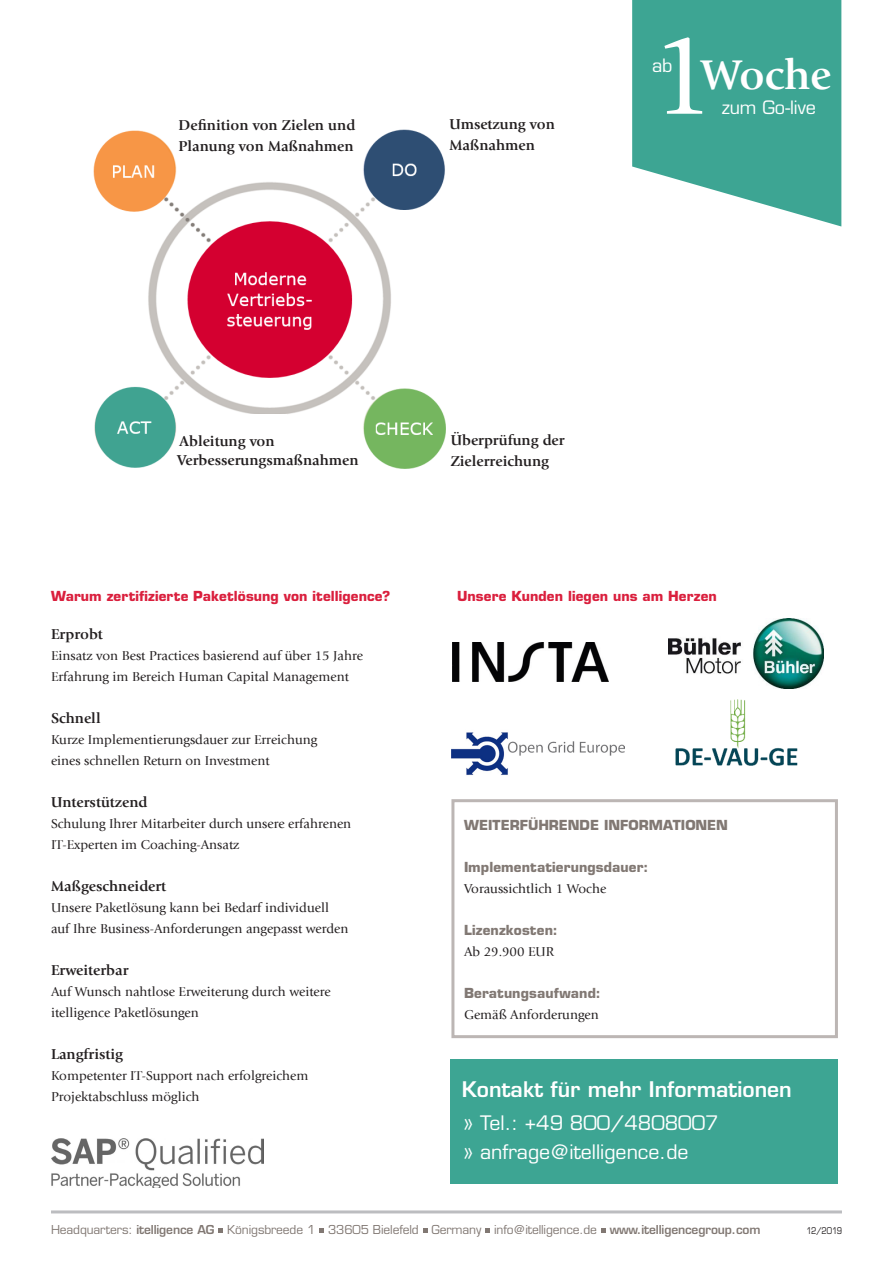
<style>
.page{position:relative;width:893px;height:1263px;background:#fff}
.page>*{position:absolute;margin:0;border:0;box-sizing:border-box;transform-origin:0 0}
.t1{font:118.5px "Giovanni LTCE";color:#fff}
.t2{font:700 43.5px "Giovanni LTCE";letter-spacing:-.01em;color:#fff}
.Eurostyle_Headline{font:600 21px "Eurostile LTCE";color:#fff}
.Eurostyle_Headline-2{font:500 19.5px "Eurostile LTCE";color:#fff}
.Eurostyle_Copy_Heade{font:500 18px "Eurostile LTCE";letter-spacing:-.005em;color:#fff}
.Body_Copy{font:700 15px/21px "Giovanni LTCE";color:#231f20}
.Body_Copy-2{font:13.5px "Giovanni LTCE";color:#231f20}
.Eurostyle_Copy_Heade-2{font:700 13.5px "Eurostile LTCE";letter-spacing:.01em;color:#da1f3d}
.Eurostyle_Copy_Heade-3{font:700 13.5px "Eurostile LTCE";letter-spacing:.005em;color:#817873}
.Body_Copy-3{font:700 13.5px "Eurostile LTCE";letter-spacing:.01em;color:#817873}
.t3{font:500 12px "Eurostile LTCE";letter-spacing:-.01em;color:#817873}
.t4{font:500 9px "Eurostile LTCE";letter-spacing:-.05em;color:#231f20;scale:.85 1}
.s1{font-weight:600}
</style>
<div class="page">
<img style="left:93px;top:129px;width:353px;height:340px">
<div style="left:183px;top:419px;width:174px;height:63px;background:#fff"></div>
<hr style="left:51px;top:1210px;width:791px;height:3px;background:#bcbdc0">
<svg style="left:218px;top:1228px;width:5px;height:5px"></svg>
<svg style="left:319px;top:1228px;width:5px;height:5px"></svg>
<svg style="left:423px;top:1228px;width:5px;height:5px"></svg>
<svg style="left:485px;top:1228px;width:5px;height:5px"></svg>
<svg style="left:601px;top:1228px;width:5px;height:5px"></svg>
<svg style="left:632px;top:0;width:209px;height:226px;background:#58b1a2"></svg>
<img style="left:52px;top:1139px;width:212px;height:48px">
<div style="left:451px;top:1059px;width:387px;height:125px;background:#3da593"></div>
<div style="left:451px;top:799px;width:387px;height:239px;border:3px solid #bcb6b4"></div>
<div style="left:179px;top:119px;width:177px;height:48px;background:#fff"></div>
<div style="left:180px;top:415px;width:107px;height:54px;background:#fff"></div>
<img style="left:453px;top:642px;width:156px;height:39px">
<img style="left:668px;top:618px;width:155px;height:71px">
<img style="left:452px;top:732px;width:172px;height:43px">
<img style="left:675px;top:699px;width:123px;height:67px">
<p class="Body_Copy" style="left:179px;top:114px;width:178px">Definition von Zielen und<br>Planung von Maßnahmen</p>
<p class="Body_Copy" style="left:449px;top:113px;width:107px">Umsetzung von<br>Maßnahmen</p>
<p class="t1" style="left:650px;top:5px;width:67px">1</p>
<p class="Eurostyle_Copy_Heade" style="left:652px;top:55px;width:22px">ab</p>
<p class="t2" style="left:701px;top:49px;width:131px">Woche</p>
<p class="Eurostyle_Copy_Heade" style="left:722px;top:97px;width:96px">zum Go-live</p>
<p class="Body_Copy" style="left:180px;top:431px;width:97px">Ableitung von</p>
<p class="Body_Copy" style="left:177px;top:449px;width:183px">Verbesserungsmaßnahmen</p>
<p class="Body_Copy" style="left:451px;top:430px;width:115px">Überprüfung der<br>Zielerreichung</p>
<p class="Eurostyle_Copy_Heade-2" style="left:51px;top:587px;width:341px">Warum zertifizierte Paketlösung von itelligence?</p>
<p class="Body_Copy" style="left:51px;top:623px;width:53px">Erprobt</p>
<p class="Body_Copy-2" style="left:51px;top:648px;width:313px">Einsatz von Best Practices basierend auf über 15 Jahre</p>
<p class="Body_Copy-2" style="left:51px;top:669px;width:299px">Erfahrung im Bereich Human Capital Management</p>
<p class="Body_Copy" style="left:51px;top:707px;width:51px">Schnell</p>
<p class="Body_Copy-2" style="left:51px;top:732px;width:268px">Kurze Implementierungsdauer zur Erreichung</p>
<p class="Body_Copy-2" style="left:51px;top:753px;width:220px">eines schnellen Return on Investment</p>
<p class="Body_Copy" style="left:51px;top:791px;width:98px">Unterstützend</p>
<p class="Body_Copy-2" style="left:51px;top:816px;width:302px">Schulung Ihrer Mitarbeiter durch unsere erfahrenen</p>
<p class="Body_Copy-2" style="left:51px;top:837px;width:190px">IT-Experten im Coaching-Ansatz</p>
<p class="Body_Copy" style="left:51px;top:875px;width:117px">Maßgeschneidert</p>
<p class="Body_Copy-2" style="left:51px;top:900px;width:279px">Unsere Paketlösung kann bei Bedarf individuell</p>
<p class="Body_Copy-2" style="left:51px;top:921px;width:299px">auf Ihre Business-Anforderungen angepasst werden</p>
<p class="Body_Copy" style="left:51px;top:959px;width:79px">Erweiterbar</p>
<p class="Body_Copy-2" style="left:51px;top:984px;width:281px">Auf Wunsch nahtlose Erweiterung durch weitere</p>
<p class="Body_Copy-2" style="left:51px;top:1005px;width:149px">itelligence Paketlösungen</p>
<p class="Body_Copy" style="left:51px;top:1043px;width:73px">Langfristig</p>
<p class="Body_Copy-2" style="left:51px;top:1068px;width:259px">Kompetenter IT-Support nach erfolgreichem</p>
<p class="Body_Copy-2" style="left:51px;top:1089px;width:150px">Projektabschluss möglich</p>
<p class="Eurostyle_Copy_Heade-2" style="left:457px;top:587px;width:261px">Unsere Kunden liegen uns am Herzen</p>
<p class="Eurostyle_Copy_Heade-3" style="left:464px;top:817px;width:265px">WEITERFÜHRENDE INFORMATIONEN</p>
<p class="Eurostyle_Copy_Heade-3" style="left:464px;top:859px;width:186px">Implementatierungsdauer:</p>
<p class="Body_Copy-2" style="left:464px;top:881px;width:144px">Voraussichtlich 1 Woche</p>
<p class="Body_Copy-3" style="left:464px;top:922px;width:95px">Lizenzkosten:</p>
<p class="Body_Copy-2" style="left:464px;top:944px;width:92px">Ab 29.900 EUR</p>
<p class="Body_Copy-3" style="left:464px;top:985px;width:138px">Beratungsaufwand:</p>
<p class="Body_Copy-2" style="left:464px;top:1007px;width:136px">Gemäß Anforderungen</p>
<p class="Eurostyle_Headline" style="left:462px;top:1076px;width:331px">Kontakt für mehr Informationen</p>
<p class="Eurostyle_Headline-2" style="left:463px;top:1111px;width:257px">» Tel.: +49 800/4808007</p>
<p class="Eurostyle_Headline-2" style="left:463px;top:1140px;width:227px">» anfrage@itelligence.de</p>
<p class="t3" style="left:51px;top:1223px;width:711px">Headquarters: <span class="s1">itelligence AG</span> Königsbreede 1 33605 Bielefeld Germany info@itelligence.de <span class="s1">www.itelligencegroup.com</span></p>
<p class="t4" style="left:806px;top:1225px;width:43px">12/2019</p>
</div>
